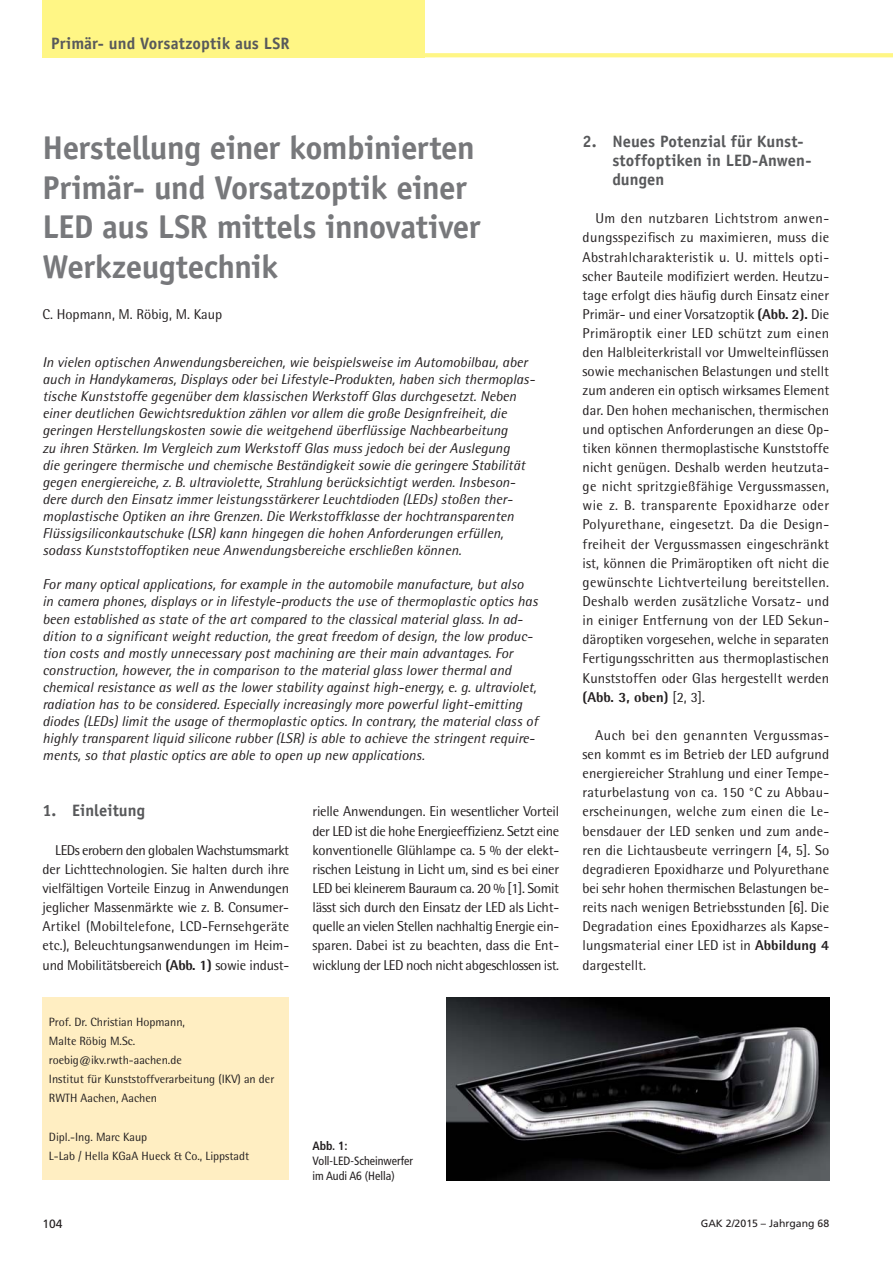
<style>
.page{position:relative;width:893px;height:1263px;background:#fff}
.page>*{position:absolute;margin:0;border:0;box-sizing:border-box;transform-origin:0 0}
.t1{font:700 33px/39.6px "Officina Sans";letter-spacing:-.015em;color:#77787b}
.t2{font:700 16.5px/19.2px "Officina Sans";color:#58595b}
.t3{font:14.25px/19.2px "Rotis Semi Sans";color:#231f20;text-align:justify}
.t4{font:italic 14.25px/17.1px "Rotis Semi Sans";color:#231f20}
.t5{font:12px/19.2px "Rotis Semi Sans";color:#231f20}
.t6{font:condensed 12px/15px "Frutiger";color:#231f20}
.t7{font:12px "Frutiger";color:#231f20}
.t8{font:10.5px "Frutiger";color:#231f20}
.s1{font-weight:800}
.s2{font-weight:700}
</style>
<div class="page">
<div style="left:43px;top:0;width:382px;height:57px;background:#fff685"></div>
<svg style="left:425px;top:53px;width:468px;height:4px;background:#fff689"></svg>
<div style="left:43px;top:997px;width:246px;height:183px;background:#ffeec2"></div>
<img style="left:446px;top:997px;width:383px;height:183px">
<p class="t2" style="left:51px;top:35px;width:240px">Primär- und Vorsatzoptik aus LSR</p>
<p class="t1" style="left:43px;top:131px;width:439px">Herstellung einer kombinierten<br>Primär- und Vorsatzoptik einer<br>LED aus LSR mittels innovativer<br>Werkzeugtechnik</p>
<p class="t3" style="left:43px;top:306px;width:181px">C. Hopmann, M. Röbig, M. Kaup</p>
<p class="t4" style="left:43px;top:355px;width:494px">In vielen optischen Anwendungsbereichen, wie beispielsweise im Automobilbau, aber auch in Handykameras, Displays oder bei Lifestyle-Produkten, haben sich thermoplas&shy;tische Kunststoffe gegenüber dem klassischen Werkstoff Glas durchgesetzt. Neben einer deutlichen Gewichtsreduktion zählen vor allem die große Designfreiheit, die geringen Herstellungskosten sowie die weitgehend überflüssige Nachbearbeitung<br>zu ihren Stärken. Im Vergleich zum Werkstoff Glas muss jedoch bei der Auslegung<br>die geringere thermische und chemische Beständigkeit sowie die geringere Stabilität gegen energiereiche, z. B. ultraviolette, Strahlung berücksichtigt werden. Insbeson&shy;dere durch den Einsatz immer leistungsstärkerer Leuchtdioden (LEDs) stoßen ther&shy;moplastische Optiken an ihre Grenzen. Die Werkstoffklasse der hochtransparenten Flüssigsiliconkaut schuke (LSR) kann hingegen die hohen Anforderungen erfüllen, sodass Kunststoff optiken neue Anwendungsbereiche erschließen können.</p>
<p class="t4" style="left:43px;top:577px;width:497px">For many optical applications, for example in the automobile manufacture, but also in camera phones, displays or in lifestyle-products the use of thermoplastic optics has been established as state of the art compared to the classical material glass. In ad&shy;dition to a significant weight reduction, the great freedom of design, the low produc&shy;tion costs and mostly unnecessary post machining are their main advantages. For construction, however, the in comparison to the material glass lower thermal and chemical resistance as well as the lower stability against high-energy, e. g. ultraviolet, radiation has to be considered. Especially increasingly more powerful light-emitting diodes (LEDs) limit the usage of thermoplastic optics. In contrary, the material class of highly transparent liquid silicone rubber (LSR) is able to achieve the stringent require&shy;ments, so that plastic optics are able to open up new applications.</p>
<p class="t2" style="left:43px;top:803px;width:104px">1. Einleitung</p>
<p class="t3" style="left:43px;top:842px;width:248px;text-indent:13px">LEDs erobern den globalen Wachstumsmarkt der Lichttechnologien. Sie halten durch ihre vielfältigen Vorteile Einzug in Anwendungen jeglicher Massenmärkte wie z. B. Consumer-Artikel (Mobiltelefone, LCD-Fernsehgeräte etc.), Beleuchtungsanwendungen im Heim&shy;und Mobilitätsbereich <span class="s1">(Abb. 1)</span> sowie indust-</p>
<p class="t5" style="left:49px;top:1013px;width:227px">Prof. Dr. Christian Hopmann,<br>Malte Röbig M.Sc.<br>roebig@ikv.rwth-aachen.de<br>Institut für Kunststoffverarbeitung (IKV) an der<br>RWTH Aachen, Aachen</p>
<p class="t5" style="left:49px;top:1128px;width:202px">Dipl.-Ing. Marc Kaup<br>L-Lab / Hella KGaA Hueck &amp; Co., Lippstadt</p>
<p class="t3" style="left:313px;top:803px;width:248px">rielle Anwendungen. Ein wesentlicher Vorteil der LED ist die hohe Energieeffizienz. Setzt eine konventionelle Glühlampe ca. 5 % der elekt&shy;rischen Leistung in Licht um, sind es bei einer LED bei kleinerem Bauraum ca. 20 % [1]. Somit lässt sich durch den Einsatz der LED als Licht&shy;quelle an vielen Stellen nachhaltig Energie ein&shy;sparen. Dabei ist zu beachten, dass die Ent&shy;wicklung der LED noch nicht abgeschlossen ist.</p>
<p class="t6" style="left:313px;top:1139px;width:102px"><span class="s2">Abb. 1:<br></span>Voll-LED-Scheinwerfer im Audi A6 (Hella)</p>
<p class="t2" style="left:612px;top:133px;width:201px;text-indent:-30px">2. Neues Potenzial für Kunst&shy;stoffoptiken in LED-Anwen&shy;dungen</p>
<p class="t3" style="left:583px;top:210px;width:248px;text-indent:13px">Um den nutzbaren Lichtstrom anwen&shy;dungsspezifisch zu maximieren, muss die Abstrahlcharakteristik u. U. mittels opti&shy;scher Bauteile modifiziert werden. Heutzu&shy;tage erfolgt dies häufig durch Einsatz einer Primär- und einer Vorsatzoptik <span class="s1">(Abb. 2).</span> Die Primäroptik einer LED schützt zum einen den Halbleiterkristall vor Umwelteinflüssen sowie mechanischen Belastungen und stellt zum anderen ein optisch wirksames Element dar. Den hohen mechanischen, thermischen und optischen Anforderungen an diese Op&shy;tiken können thermoplastische Kunststoffe nicht genügen. Deshalb werden heutzuta&shy;ge nicht spritzgießfähige Vergussmassen, wie z. B. transparente Epoxidharze oder Polyurethane, eingesetzt. Da die Design&shy;freiheit der Vergussmassen eingeschränkt ist, können die Primäroptiken oft nicht die gewünschte Lichtverteilung bereitstellen.<br>Deshalb werden zusätzliche Vorsatz- und in einiger Entfernung von der LED Sekun&shy;däroptiken vorgesehen, welche in separaten Fertigungsschritten aus thermoplastischen Kunststoffen oder Glas hergestellt werden <span class="s1">(Abb. 3, oben)</span> [2, 3].</p>
<p class="t3" style="left:583px;top:727px;width:248px;text-indent:13px">Auch bei den genannten Vergussmas&shy;sen kommt es im Betrieb der LED aufgrund energiereicher Strahlung und einer Tempe&shy;raturbelastung von ca. 150 °C zu Abbau&shy;erscheinungen, welche zum einen die Le&shy;bensdauer der LED senken und zum ande&shy;ren die Lichtausbeute verringern [4, 5]. So degradieren Epoxidharze und Polyurethane bei sehr hohen thermischen Belastungen be&shy;reits nach wenigen Betriebsstunden [6]. Die Degradation eines Epoxidharzes als Kapse&shy;lungsmaterial einer LED ist in <span class="s1">Abbildung 4 </span>dargestellt.</p>
<p class="t7" style="left:43px;top:1219px;width:22px">104</p>
<p class="t8" style="left:701px;top:1218px;width:130px">GAK 2/2015 – Jahrgang 68</p>
</div>
